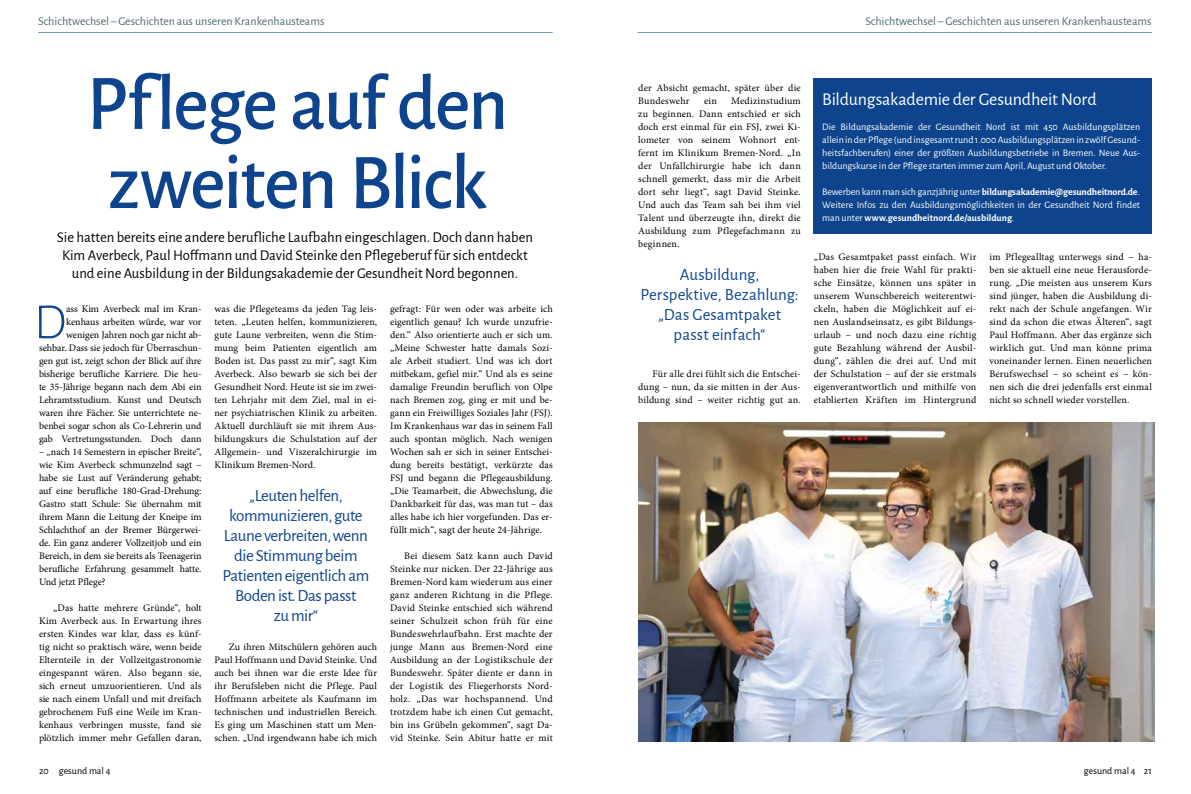
<style>
.page{position:relative;width:1191px;height:794px;background:#fff}
.page>*{position:absolute;margin:0;border:0;box-sizing:border-box;transform-origin:0 0}
.t1{font:500 79px/79px "Alegreya Sans";letter-spacing:-.025em;color:#0d448d}
.t2{font:300 50.7px "Alegreya Sans";color:#0d448d}
.t3{font:18px "Alegreya Sans";letter-spacing:-.01em;color:#fff}
.t4{font:17px/20px "Alegreya Sans";letter-spacing:-.025em;color:#0d448d;text-align:center}
.t5{font:17px/20px "Alegreya Sans";color:#0d448d;text-align:center}
.t6{font:15px/18px "Alegreya Sans";color:#000;text-align:center}
.t7{font:12px "Alegreya Sans";color:#4e696f}
.t8{font:10px/13px "Minion Pro";color:#000;text-align:justify}
.t9{font:10px/13px "Alegreya Sans";color:#fff;text-align:justify}
.t10{font:10px "Alegreya Sans";color:#000}
.s1{font-weight:700}
</style>
<div class="page">
<hr style="left:38px;top:32px;width:514px;height:1px;background:#7199ac">
<hr style="left:637px;top:32px;width:515px;height:1px;background:#7199ac">
<img style="left:638px;top:422px;width:516px;height:319px">
<div style="left:814px;top:78px;width:338px;height:156px;background:#0d448d"></div>
<p class="t7" style="left:38px;top:13px;width:288px">Schichtwechsel – Geschichten aus unseren Krankenhausteams</p>
<h1 class="t1" style="left:87px;top:60px;width:423px">Pflege auf den zweiten Blick</h1>
<p class="t6" style="left:57px;top:228px;width:477px">Sie hatten bereits eine andere berufliche Laufbahn eingeschlagen. Doch dann haben<br>Kim Averbeck, Paul Hoffmann und David Steinke den Pflegeberuf für sich entdeckt und eine Ausbildung in der Bildungsakademie der Gesundheit Nord begonnen.</p>
<p class="t8" style="left:39px;top:302px;width:164px;text-align:right">ass Kim Averbeck mal im Kran&shy;kenhaus arbeiten würde, war vor wenigen Jahren noch gar nicht ab&shy;sehbar. Dass sie jedoch für Überraschun&shy;gen gut ist, zeigt schon der Blick auf ihre bisherige berufliche Karriere. Die heu&shy;te 35-Jährige begann nach dem Abi ein Lehramtsstudium. Kunst und Deutsch waren ihre Fächer. Sie unterrichtete ne&shy;benbei sogar schon als Co-Lehrerin und gab Vertretungsstunden. Doch dann</p>
<p class="t8" style="left:39px;top:445px;width:164px">– „nach 14 Semestern in epischer Breite“, wie Kim Averbeck schmunzelnd sagt – habe sie Lust auf Veränderung gehabt; auf eine berufliche 180-Grad-Drehung:<br>Gastro statt Schule: Sie übernahm mit ihrem Mann die Leitung der Kneipe im Schlachthof an der Bremer Bürgerwei&shy;de. Ein ganz anderer Vollzeitjob und ein Bereich, in dem sie bereits als Teenagerin berufliche Erfahrung gesammelt hatte.<br>Und jetzt Pflege?</p>
<p class="t8" style="left:39px;top:601px;width:164px;text-indent:14px">„Das hatte mehrere Gründe“, holt Kim Averbeck aus. In Erwartung ihres ersten Kindes war klar, dass es künf&shy;tig nicht so praktisch wäre, wenn beide Elternteile in der Vollzeitgastronomie eingespannt wären. Also begann sie, sich erneut umzuorientieren. Und als sie nach einem Unfall und mit dreifach gebrochenem Fuß eine Weile im Kran&shy;kenhaus verbringen musste, fand sie plötzlich immer mehr Gefallen daran,</p>
<h2 class="t2" style="left:34px;top:289px;width:34px">D</h2>
<p class="t8" style="left:214px;top:302px;width:164px">was die Pflegeteams da jeden Tag leis&shy;teten. „Leuten helfen, kommunizieren, gute Laune verbreiten, wenn die Stim&shy;mung beim Patienten eigentlich am Boden ist. Das passt zu mir“, sagt Kim Averbeck. Also bewarb sie sich bei der Gesundheit Nord. Heute ist sie im zwei&shy;ten Lehrjahr mit dem Ziel, mal in ei&shy;ner psychiatrischen Klinik zu arbeiten.<br>Aktuell durchläuft sie mit ihrem Aus&shy;bildungskurs die Schulstation auf der Allgemein- und Viszeralchirurgie im Klinikum Bremen-Nord.</p>
<h3 class="t4" style="left:222px;top:485px;width:148px">„Leuten helfen, kommunizieren, gute<br>Laune verbreiten, wenn die Stimmung beim<br>Patienten eigentlich am<br>Boden ist. Das passt<br>zu mir“</h3>
<p class="t8" style="left:214px;top:640px;width:164px;text-indent:14px">Zu ihren Mitschülern gehören auch Paul Hoffmann und David Steinke. Und auch bei ihnen war die erste Idee für ihr Berufsleben nicht die Pflege. Paul Hoffmann arbeitete als Kaufmann im technischen und industriellen Bereich.<br>Es ging um Maschinen statt um Men&shy;schen. „Und irgendwann habe ich mich</p>
<p class="t8" style="left:390px;top:302px;width:164px">gefragt: Für wen oder was arbeite ich eigentlich genau? Ich wurde unzufrie&shy;den.“ Also orientierte auch er sich um. „Meine Schwester hatte damals Sozi&shy;ale Arbeit studiert. Und was ich dort mitbekam, gefiel mir.“ Und als es seine damalige Freundin beruflich von Olpe nach Bremen zog, ging er mit und be&shy;gann ein Freiwilliges Soziales Jahr (FSJ).<br>Im Krankenhaus war das in seinem Fall auch spontan möglich. Nach wenigen Wochen sah er sich in seiner Entschei&shy;dung bereits bestätigt, verkürzte das FSJ und begann die Pflegeausbildung. „Die Teamarbeit, die Abwechslung, die Dankbarkeit für das, was man tut – das alles habe ich hier vorgefunden. Das er&shy;füllt mich“, sagt der heute 24-Jährige.</p>
<p class="t8" style="left:390px;top:549px;width:164px;text-indent:14px">Bei diesem Satz kann auch David Steinke nur nicken. Der 22-Jährige aus Bremen-Nord kam wiederum aus einer ganz anderen Richtung in die Pflege.<br>David Steinke entschied sich während seiner Schulzeit schon früh für eine Bundeswehrlaufbahn. Erst machte der junge Mann aus Bremen-Nord eine Ausbildung an der Logistikschule der Bundeswehr. Später diente er dann in der Logistik des Fliegerhorsts Nord&shy;holz. „Das war hochspannend. Und trotzdem habe ich einen Cut gemacht, bin ins Grübeln gekommen“, sagt Da&shy;vid Steinke. Sein Abitur hatte er mit</p>
<p class="t7" style="left:865px;top:13px;width:288px">Schichtwechsel – Geschichten aus unseren Krankenhausteams</p>
<p class="t8" style="left:638px;top:81px;width:164px">der Absicht gemacht, später über die<br>Bundeswehr</p>
<p class="t8" style="left:638px;top:94px;width:164px;text-indent:93px">Medizinstudium zu beginnen. Dann entschied er sich doch erst einmal für ein FSJ, zwei Ki&shy;lometer von seinem Wohnort ent&shy;fernt im Klinikum Bremen-Nord. „In der Unfallchirurgie habe ich dann schnell gemerkt, dass mir die Arbeit dort sehr liegt“, sagt David Steinke.<br>Und auch das Team sah bei ihm viel Talent und überzeugte ihn, direkt die Ausbildung zum Pflegefachmann zu beginnen.</p>
<h3 class="t5" style="left:640px;top:264px;width:160px">Ausbildung,<br>Perspektive, Bezahlung: „Das Gesamtpaket passt einfach“</h3>
<p class="t8" style="left:638px;top:367px;width:164px;text-indent:14px">Für alle drei fühlt sich die Entschei&shy;dung – nun, da sie mitten in der Aus&shy;bildung sind – weiter richtig gut an.</p>
<p class="t8" style="left:704px;top:94px;width:14px">ein</p>
<h3 class="t3" style="left:822px;top:87px;width:276px">Bildungsakademie der Gesundheit Nord</h3>
<p class="t9" style="left:822px;top:120px;width:320px">Die Bildungsakademie der Gesundheit Nord ist mit 450 Ausbildungsplätzen allein in der Pflege (und insgesamt rund 1.000 Ausbildungsplätzen in zwölf Gesund&shy;heitsfachberufen) einer der größten Ausbildungsbetriebe in Bremen. Neue Aus&shy;bildungskurse in der Pflege starten immer zum April, August und Oktober.</p>
<p class="t9" style="left:822px;top:185px;width:319px">Bewerben kann man sich ganzjährig unter <span class="s1">bildungsakademie@gesundheitnord.de</span>.<br>Weitere Infos zu den Ausbildungsmöglichkeiten in der Gesundheit Nord findet man unter <span class="s1">www.gesundheitnord.de/ausbildung</span>.</p>
<p class="t8" style="left:814px;top:250px;width:164px">„Das Gesamtpaket passt einfach. Wir haben hier die freie Wahl für prakti&shy;sche Einsätze, können uns später in unserem Wunschbereich weiterentwi&shy;ckeln, haben die Möglichkeit auf ei&shy;nen Auslandseinsatz, es gibt Bildungs&shy;urlaub – und noch dazu eine richtig gute Bezahlung während der Ausbil&shy;dung“, zählen die drei auf. Und mit der Schulstation – auf der sie erstmals eigenverantwortlich und mithilfe von etablierten Kräften im Hintergrund</p>
<p class="t8" style="left:989px;top:250px;width:164px">im Pflegealltag unterwegs sind – ha&shy;ben sie aktuell eine neue Herausforde&shy;rung. „Die meisten aus unserem Kurs sind jünger, haben die Ausbildung di&shy;rekt nach der Schule angefangen. Wir sind da schon die etwas Älteren“, sagt Paul Hoffmann. Aber das ergänze sich wirklich gut. Und man könne prima voneinander lernen. Einen neuerlichen Berufswechsel – so scheint es – kön&shy;nen sich die drei jedenfalls erst einmal nicht so schnell wieder vorstellen.</p>
<p class="t10" style="left:39px;top:764px;width:73px">20 gesund mal 4</p>
<p class="t10" style="left:1084px;top:764px;width:69px">gesund mal 4 21</p>
</div>
